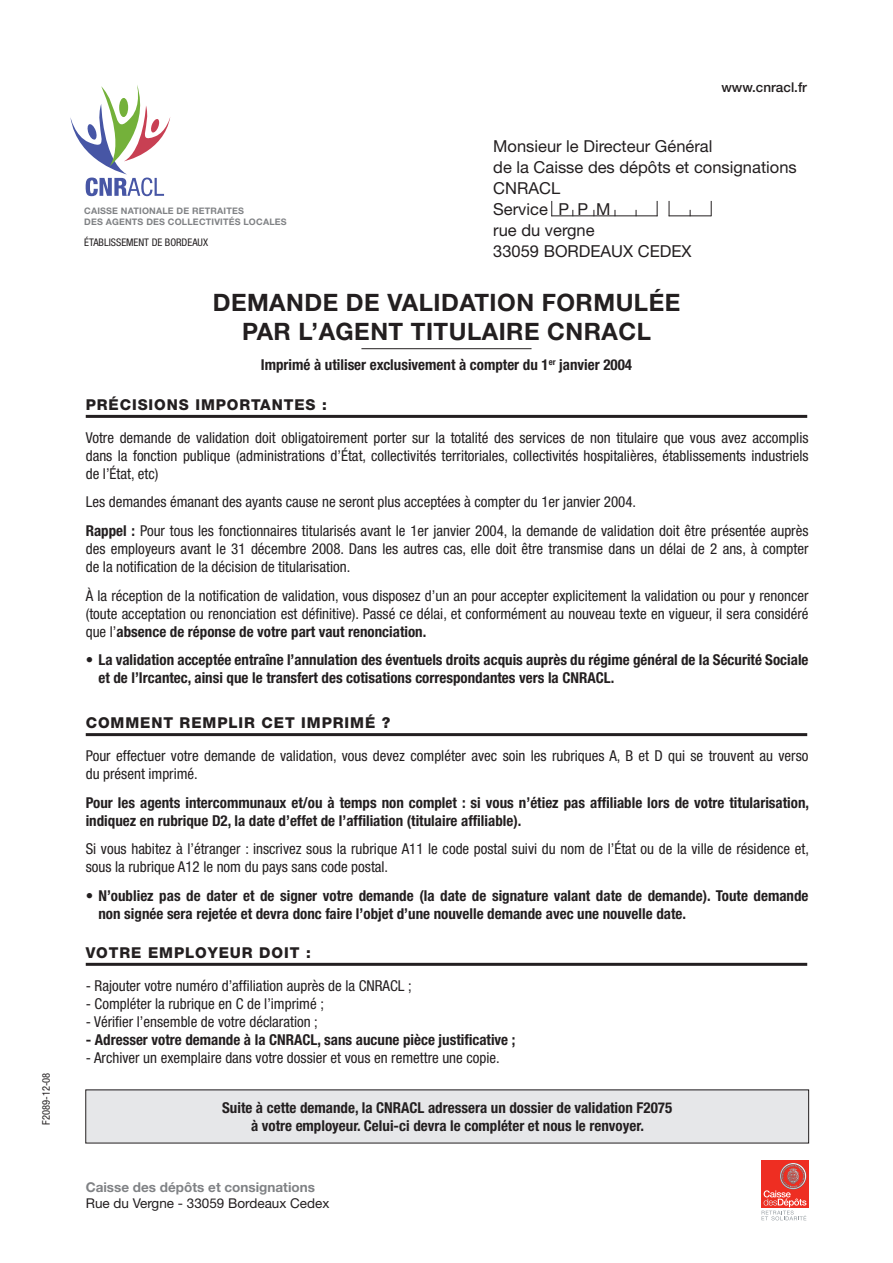
<style>
.page{position:relative;width:893px;height:1263px;background:#fff}
.page>*{position:absolute;margin:0;border:0;box-sizing:border-box;transform-origin:0 0}
.t1{font:700 24px/28.8px "Helvetica Neue LT";letter-spacing:.02em;color:#231f20;text-align:center}
.t2{font:16.5px/21px "Helvetica Neue LT";color:#231f20}
.t3{font:condensed 15px/18px "Helvetica Neue LT";color:#231f20}
.t4{font:700 condensed 15px/18px "Helvetica Neue LT";color:#231f20}
.t5{font:800 15px "Helvetica Neue LT";letter-spacing:.06em;color:#231f20}
.t6{font:700 13.5px "Helvetica Neue LT";color:#808285}
.t7{font:13.5px "Helvetica Neue LT";color:#231f20}
.t8{font:500 13.5px "Helvetica Neue LT";color:#231f20}
.t9{font:condensed 10.5px "Helvetica Neue LT";color:#231f20}
.t10{font:700 9px/10.8px "Helvetica Neue LT";letter-spacing:.02em;color:#808285}
.s1{font-weight:700}
</style>
<div class="page">
<svg style="left:70px;top:85px;width:100px;height:111px"></svg>
<div style="left:762px;top:1160px;width:47px;height:48px;background:#ee2e22"></div>
<svg style="left:762px;top:1163px;width:44px;height:57px"></svg>
<svg style="left:551px;top:201px;width:1px;height:14px"></svg>
<svg style="left:657px;top:201px;width:1px;height:15px"></svg>
<hr style="left:551px;top:215px;width:106px;height:1px;background:#231f20">
<hr style="left:86px;top:415px;width:721px;height:3px;background:#231f20">
<svg style="left:669px;top:201px;width:1px;height:14px"></svg>
<svg style="left:711px;top:201px;width:1px;height:15px"></svg>
<hr style="left:669px;top:215px;width:42px;height:1px;background:#231f20">
<hr style="left:361px;top:348px;width:170px;height:1px;background:#231f20">
<hr style="left:86px;top:733px;width:721px;height:3px;background:#231f20">
<hr style="left:86px;top:963px;width:721px;height:3px;background:#231f20">
<div style="left:86px;top:1090px;width:723px;height:53px;background:#e6e7e9"></div>
<p class="t9" style="left:40px;top:1125px;width:54px;rotate:-90deg">F2089-12-08</p>
<p class="t10" style="left:84px;top:206px;width:204px">CAISSE NATIONALE DE RETRAITES<br>DES AGENTS DES COLLECTIVITÉS LOCALES</p>
<p class="t9" style="left:84px;top:237px;width:125px">ÉTABLISSEMENT DE BORDEAUX</p>
<p class="t8" style="left:721px;top:79px;width:87px">www.cnracl.fr</p>
<p class="t2" style="left:493px;top:136px;width:305px">Monsieur le Directeur Général<br>de la Caisse des dépôts et consignations<br>CNRACL<br>Service P P M<br>rue du vergne<br>33059 BORDEAUX CEDEX</p>
<h1 class="t1" style="left:213px;top:288px;width:469px">DEMANDE DE VALIDATION FORMULÉE<br>PAR L’AGENT TITULAIRE CNRACL</h1>
<p class="t4" style="left:261px;top:355px;width:373px">Imprimé à utiliser exclusivement à compter du 1<sup>er</sup> janvier 2004</p>
<p class="t5" style="left:86px;top:396px;width:243px">PRÉCISIONS IMPORTANTES :</p>
<p class="t3" style="left:86px;top:428px;width:724px;text-align:justify">Votre demande de validation doit obligatoirement porter sur la totalité des services de non titulaire que vous avez accomplis dans la fonction publique (administrations d’État, collectivités territoriales, collectivités hospitalières, établissements industriels de l’État, etc)</p>
<p class="t3" style="left:86px;top:488px;width:724px;line-height:28.7px">Les demandes émanant des ayants cause ne seront plus acceptées à compter du 1er janvier 2004.<br><span class="s1">Rappel :</span> Pour tous les fonctionnaires titularisés avant le 1er janvier 2004, la demande de validation doit être présentée auprès</p>
<p class="t3" style="left:86px;top:540px;width:724px">des employeurs avant le 31 décembre 2008. Dans les autres cas, elle doit être transmise dans un délai de 2 ans, à compter de la notification de la décision de titularisation.</p>
<p class="t3" style="left:86px;top:586px;width:724px;text-align:justify">À la réception de la notification de validation, vous disposez d’un an pour accepter explicitement la validation ou pour y renoncer (toute acceptation ou renonciation est définitive). Passé ce délai, et conformément au nouveau texte en vigueur, il sera considéré que l’<span class="s1">absence de réponse de votre part vaut renonciation.</span></p>
<p class="t4" style="left:98px;top:651px;width:712px;text-indent:-13px">• La validation acceptée entraîne l’annulation des éventuels droits acquis auprès du régime général de la Sécurité Sociale et de l’Ircantec, ainsi que le transfert des cotisations correspondantes vers la CNRACL.</p>
<p class="t5" style="left:86px;top:714px;width:306px">COMMENT REMPLIR CET IMPRIMÉ ?</p>
<p class="t3" style="left:86px;top:746px;width:724px">Pour effectuer votre demande de validation, vous devez compléter avec soin les rubriques A, B et D qui se trouvent au verso du présent imprimé.</p>
<p class="t4" style="left:86px;top:793px;width:725px">Pour les agents intercommunaux et/ou à temps non complet : si vous n’étiez pas affiliable lors de votre titularisation, indiquez en rubrique D2, la date d’effet de l’affiliation (titulaire affiliable).</p>
<p class="t3" style="left:86px;top:840px;width:725px">Si vous habitez à l’étranger : inscrivez sous la rubrique A11 le code postal suivi du nom de l’État ou de la ville de résidence et, sous la rubrique A12 le nom du pays sans code postal.</p>
<p class="t4" style="left:98px;top:886px;width:712px;text-indent:-13px">• N’oubliez pas de dater et de signer votre demande (la date de signature valant date de demande). Toute demande non signée sera rejetée et devra donc faire l’objet d’une nouvelle demande avec une nouvelle date.</p>
<p class="t5" style="left:86px;top:944px;width:227px">VOTRE EMPLOYEUR DOIT :</p>
<p class="t3" style="left:86px;top:976px;width:328px">- Rajouter votre numéro d’affiliation auprès de la CNRACL ;</p>
<p class="t3" style="left:86px;top:994px;width:240px">- Compléter la rubrique en C de l’imprimé ;</p>
<p class="t3" style="left:86px;top:1012px;width:234px">- Vérifier l’ensemble de votre déclaration ;</p>
<p class="t4" style="left:86px;top:1030px;width:431px">- Adresser votre demande à la CNRACL, sans aucune pièce justificative ;</p>
<p class="t3" style="left:86px;top:1048px;width:416px">- Archiver un exemplaire dans votre dossier et vous en remettre une copie.</p>
<p class="t4" style="left:222px;top:1099px;width:452px;text-align:center">Suite à cette demande, la CNRACL adressera un dossier de validation F2075 à votre employeur. Celui-ci devra le compléter et nous le renvoyer.</p>
<p class="t6" style="left:86px;top:1178px;width:231px">Caisse des dépôts et consignations</p>
<p class="t7" style="left:86px;top:1195px;width:245px">Rue du Vergne - 33059 Bordeaux Cedex</p>
</div>
